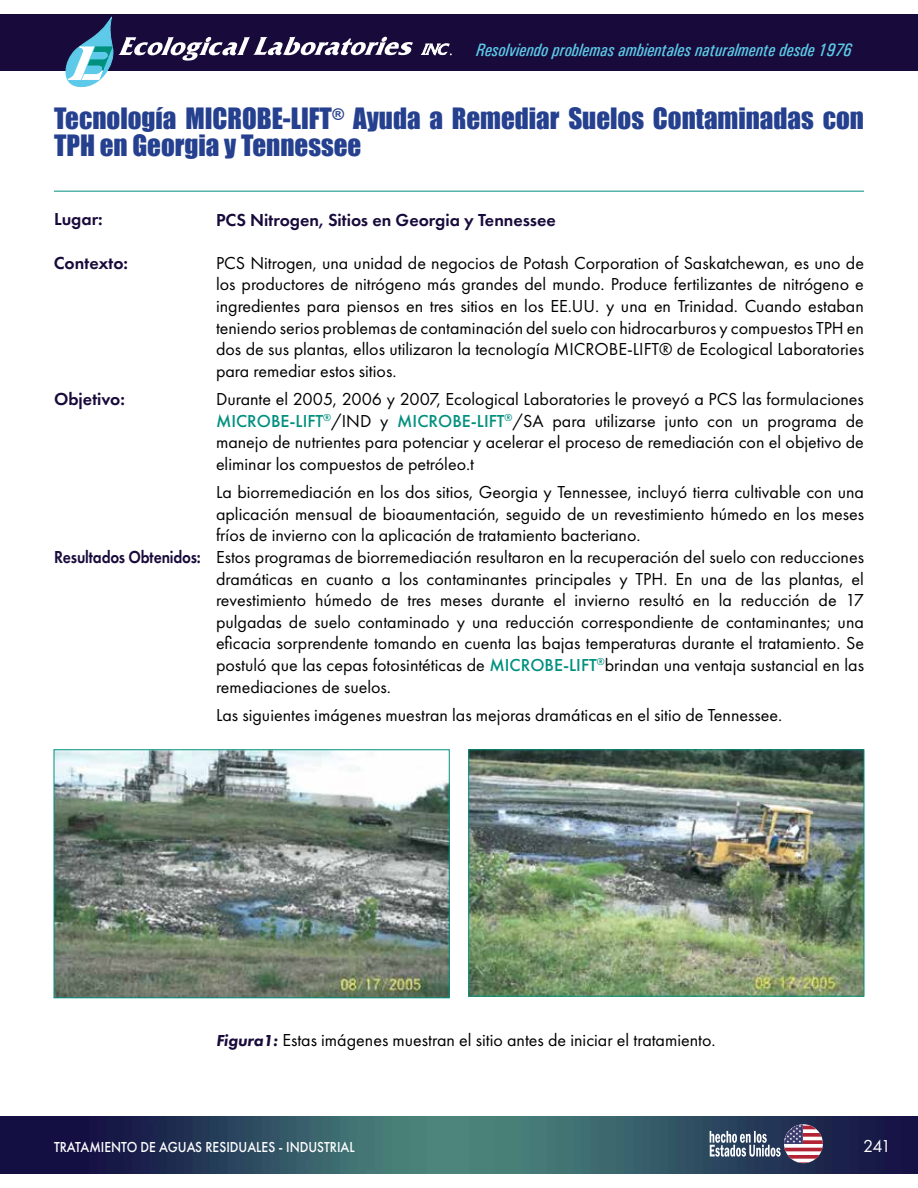
<style>
.page{position:relative;width:918px;height:1188px;background:#fff}
.page>*{position:absolute;margin:0;border:0;box-sizing:border-box;transform-origin:0 0}
.t1{font:27px/27px "Impact";color:#25408f}
.t2{font:18px/21.6px "Futura PT";color:#000;text-align:justify}
.t3{font:600 18px "Futura PT";color:#180b3b}
.t4{font:italic 500 condensed 18px "Univers";color:#5ccae8}
.t5{font:600 18px "Futura PT";color:#180b3b;scale:.87 1}
.t6{font:18px "Futura PT";color:#fff}
.t7{font:500 15px "Futura PT";color:#fff;scale:.9 1}
.s1{font-weight:500;color:#00907e}
.s2{font-weight:800;font-style:italic;font-size:16.5px;color:#180b3b}
</style>
<div class="page">
<div style="left:0;top:14px;width:918px;height:56px;background:#180b3b"></div>
<svg style="left:61px;top:17px;width:352px;height:70px"></svg>
<svg style="left:422px;top:44px;width:30px;height:11px"></svg>
<img style="left:0;top:1117px;width:918px;height:56px">
<svg style="left:710px;top:1124px;width:113px;height:39px"></svg>
<img style="left:56px;top:751px;width:392px;height:245px">
<div style="left:54px;top:749px;width:396px;height:249px;border:1px solid #00907e"></div>
<img style="left:470px;top:751px;width:392px;height:244px">
<div style="left:468px;top:749px;width:396px;height:248px;border:1px solid #00907e"></div>
<hr style="left:54px;top:191px;width:810px;height:1px;background:#00907e">
<p class="t4" style="left:476px;top:39px;width:377px">Resolviendo problemas ambientales naturalmente desde 1976</p>
<h1 class="t1" style="left:54px;top:105px;width:811px">Tecnología MICROBE-LIFT<sup>®</sup> Ayuda a Remediar Suelos Contaminadas con<br>TPH en Georgia y Tennessee</h1>
<p class="t3" style="left:54px;top:207px;width:50px">Lugar:</p>
<p class="t3" style="left:54px;top:252px;width:76px">Contexto:</p>
<p class="t3" style="left:54px;top:388px;width:72px">Objetivo:</p>
<p class="t5" style="left:54px;top:546px;width:170px">Resultados Obtenidos:</p>
<p class="t3" style="left:216px;top:208px;width:341px">PCS Nitrogen, Sitios en Georgia y Tennessee</p>
<p class="t2" style="left:216px;top:252px;width:650px">PCS Nitrogen, una unidad de negocios de Potash Corporation of Saskatchewan, es uno de los productores de nitrógeno más grandes del mundo. Produce fertilizantes de nitrógeno e ingredientes para piensos en tres sitios en los EE.UU. y una en Trinidad. Cuando estaban teniendo serios problemas de contaminación del suelo con hidrocarburos y compuestos TPH en dos de sus plantas, ellos utilizaron la tecnología MICROBE-LIFT® de Ecological Laboratories para remediar estos sitios.</p>
<p class="t2" style="left:216px;top:388px;width:649px">Durante el 2005, 2006 y 2007, Ecological Laboratories le proveyó a PCS las formulaciones <span class="s1">MICROBE-LIFT</span><sup>®</sup>/IND y <span class="s1">MICROBE-LIFT</span><sup>®</sup>/SA para utilizarse junto con un programa de manejo de nutrientes para potenciar y acelerar el proceso de remediación con el objetivo de eliminar los compuestos de petróleo.t</p>
<p class="t2" style="left:216px;top:481px;width:650px;text-align:left">La biorremediación en los dos sitios, Georgia y Tennessee, incluyó tierra cultivable con una aplicación mensual de bioaumentación, seguido de un revestimiento húmedo en los meses fríos de invierno con la aplicación de tratamiento bacteriano.<br>Estos programas de biorremediación resultaron en la recuperación del suelo con reducciones dramáticas en cuanto a los contaminantes principales y TPH. En una de las plantas, el revestimiento húmedo de tres meses durante el invierno resultó en la reducción de 17 pulgadas de suelo contaminado y una reducción correspondiente de contaminantes; una eficacia sorprendente tomando en cuenta las bajas temperaturas durante el tratamiento. Se postuló que las cepas fotosintéticas de <span class="s1">MICROBE-LIFT</span><sup>®</sup>brindan una ventaja sustancial en las remediaciones de suelos.</p>
<p class="t2" style="left:216px;top:704px;width:568px">Las siguientes imágenes muestran las mejoras dramáticas en el sitio de Tennessee.</p>
<p class="t2" style="left:216px;top:1029px;width:501px"><span class="s2">Figura1:</span> Estas imágenes muestran el sitio antes de iniciar el tratamiento.</p>
<p class="t7" style="left:54px;top:1131px;width:336px">TRATAMIENTO DE AGUAS RESIDUALES - INDUSTRIAL</p>
<p class="t6" style="left:863px;top:1135px;width:29px">241</p>
</div>
